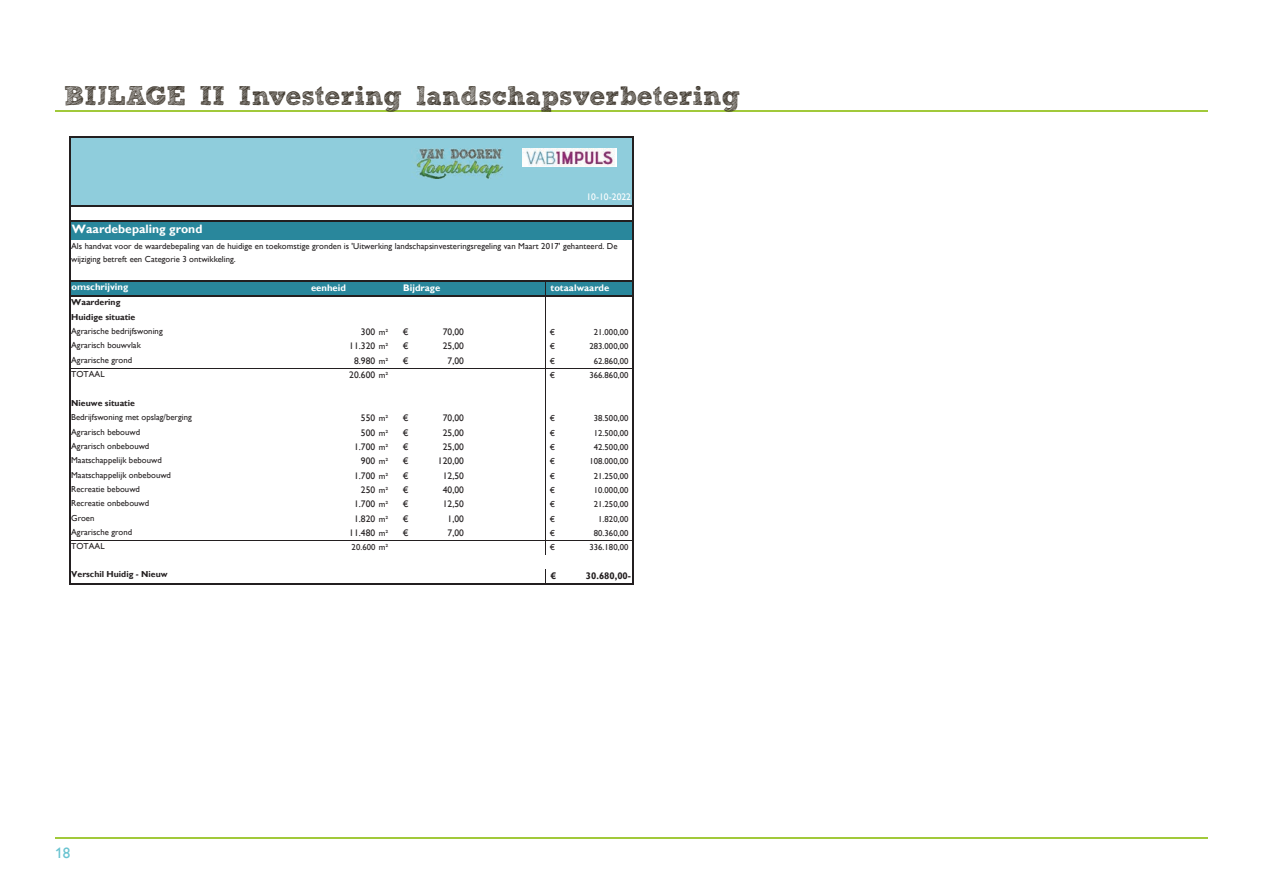
<style>
.page{position:relative;width:1263px;height:893px;background:#fff}
.page>*{position:absolute;margin:0;border:0;box-sizing:border-box;transform-origin:0 0}
.t1{font:700 27px "freeversion Sketch Block";color:#3c352b}
.t2{font:15px "Gill Sans Nova";color:#68c3d0}
.t3{font:700 12.15px "Gill Sans";color:#fff}
.t4{font:9.45px "Gill Sans";letter-spacing:.005em;color:#231f20}
.t5{font:700 9.45px "Gill Sans";color:#fff}
.t6{font:700 9.45px "Gill Sans";color:#231f20}
.t7{font:9.45px "Gill Sans";letter-spacing:.005em;color:#fff}
.t8{font:8.7px/13px "Gill Sans";letter-spacing:.005em;color:#231f20}
.t9{font:700 8.7px/14.4px "Gill Sans";color:#231f20}
.s1{font-size:8.7px}
</style>
<div class="page">
<hr style="left:55px;top:111px;width:1153px;height:1px;background:#a1c93a">
<hr style="left:55px;top:838px;width:1153px;height:1px;background:#a1c93a">
<div style="left:70px;top:137px;width:563px;height:70px;background:#8fcddc"></div>
<div style="left:70px;top:221px;width:563px;height:19px;background:#29879c"></div>
<div style="left:70px;top:281px;width:563px;height:16px;background:#29879c"></div>
<svg style="left:545px;top:282px;width:1px;height:14px"></svg>
<hr style="left:545px;top:297px;width:1px;height:258px;background:#231f20">
<hr style="left:69px;top:136px;width:1px;height:449px;background:#231f20">
<hr style="left:632px;top:138px;width:2px;height:447px;background:#231f20">
<svg style="left:545px;top:569px;width:1px;height:14px"></svg>
<hr style="left:70px;top:136px;width:564px;height:2px;background:#231f20">
<hr style="left:70px;top:206px;width:564px;height:1px;background:#231f20">
<hr style="left:70px;top:221px;width:564px;height:1px;background:#231f20">
<hr style="left:70px;top:281px;width:564px;height:1px;background:#231f20">
<hr style="left:70px;top:296px;width:564px;height:1px;background:#231f20">
<hr style="left:70px;top:368px;width:562px;height:1px;background:#231f20">
<hr style="left:70px;top:540px;width:562px;height:1px;background:#231f20">
<hr style="left:70px;top:583px;width:564px;height:2px;background:#231f20">
<img style="left:415px;top:148px;width:88px;height:31px">
<img style="left:522px;top:149px;width:94px;height:18px">
<h1 class="t1" style="left:64px;top:86px;width:678px">BIJLAGE II Investering landschapsverbetering</h1>
<h3 class="t3" style="left:72px;top:221px;width:132px">Waardebepaling grond</h3>
<p class="t7" style="left:586px;top:191px;width:46px">10-10-2022</p>
<p class="t8" style="left:71px;top:240px;width:548px">Als handvat voor de waardebepaling van de huidige en toekomstige gronden is 'Uitwerking landschapsinvesteringsregeling van Maart 2017' gehanteerd. De wijziging betreft een Categorie 3 ontwikkeling.</p>
<p class="t5" style="left:311px;top:282px;width:36px">eenheid</p>
<p class="t5" style="left:71px;top:281px;width:58px">omschrijving</p>
<p class="t5" style="left:403px;top:282px;width:39px">Bijdrage</p>
<p class="t5" style="left:550px;top:282px;width:60px">totaalwaarde</p>
<p class="t9" style="left:71px;top:296px;width:66px">Waardering<br>Huidige situatie</p>
<p class="t8" style="left:71px;top:325px;width:93px">Agrarische bedrijfswoning</p>
<p class="t4" style="left:361px;top:326px;width:29px">300 <span class="s1">m²</span></p>
<p class="t4" style="left:403px;top:326px;width:7px">€</p>
<p class="t4" style="left:443px;top:326px;width:23px">70,00</p>
<p class="t8" style="left:550px;top:326px;width:7px">€</p>
<p class="t8" style="left:594px;top:326px;width:36px">21.000,00</p>
<p class="t8" style="left:71px;top:339px;width:71px">Agrarisch bouwvlak</p>
<p class="t4" style="left:349px;top:341px;width:41px">11.320 <span class="s1">m²</span></p>
<p class="t4" style="left:403px;top:341px;width:7px">€</p>
<p class="t4" style="left:443px;top:341px;width:23px">25,00</p>
<p class="t8" style="left:550px;top:340px;width:7px">€</p>
<p class="t8" style="left:589px;top:340px;width:41px">283.000,00</p>
<p class="t8" style="left:71px;top:353px;width:63px">Agrarische grond</p>
<p class="t4" style="left:354px;top:355px;width:36px">8.980 <span class="s1">m²</span></p>
<p class="t4" style="left:403px;top:355px;width:7px">€</p>
<p class="t4" style="left:448px;top:355px;width:18px">7,00</p>
<p class="t8" style="left:550px;top:354px;width:7px">€</p>
<p class="t8" style="left:594px;top:354px;width:36px">62.860,00</p>
<p class="t8" style="left:71px;top:368px;width:35px">TOTAAL</p>
<p class="t4" style="left:349px;top:369px;width:41px">20.600 <span class="s1">m²</span></p>
<p class="t8" style="left:550px;top:369px;width:7px">€</p>
<p class="t8" style="left:589px;top:369px;width:41px">366.860,00</p>
<p class="t9" style="left:71px;top:396px;width:65px">Nieuwe situatie</p>
<p class="t8" style="left:71px;top:411px;width:122px">Bedrijfswoning met opslag/berging</p>
<p class="t4" style="left:361px;top:412px;width:29px">550 <span class="s1">m²</span></p>
<p class="t4" style="left:403px;top:412px;width:7px">€</p>
<p class="t4" style="left:443px;top:412px;width:23px">70,00</p>
<p class="t8" style="left:550px;top:412px;width:7px">€</p>
<p class="t8" style="left:594px;top:412px;width:36px">38.500,00</p>
<p class="t8" style="left:71px;top:425px;width:70px">Agrarisch bebouwd</p>
<p class="t4" style="left:361px;top:427px;width:29px">500 <span class="s1">m²</span></p>
<p class="t4" style="left:403px;top:427px;width:7px">€</p>
<p class="t4" style="left:443px;top:427px;width:23px">25,00</p>
<p class="t8" style="left:550px;top:426px;width:7px">€</p>
<p class="t8" style="left:594px;top:426px;width:36px">12.500,00</p>
<p class="t8" style="left:71px;top:440px;width:80px">Agrarisch onbebouwd</p>
<p class="t4" style="left:354px;top:441px;width:36px">1.700 <span class="s1">m²</span></p>
<p class="t4" style="left:403px;top:441px;width:7px">€</p>
<p class="t4" style="left:443px;top:441px;width:23px">25,00</p>
<p class="t8" style="left:550px;top:441px;width:7px">€</p>
<p class="t8" style="left:594px;top:441px;width:36px">42.500,00</p>
<p class="t8" style="left:71px;top:454px;width:92px">Maatschappelijk bebouwd</p>
<p class="t4" style="left:361px;top:455px;width:29px">900 <span class="s1">m²</span></p>
<p class="t4" style="left:403px;top:455px;width:7px">€</p>
<p class="t4" style="left:438px;top:455px;width:28px">120,00</p>
<p class="t8" style="left:550px;top:455px;width:7px">€</p>
<p class="t8" style="left:589px;top:455px;width:41px">108.000,00</p>
<p class="t8" style="left:71px;top:468px;width:101px">Maatschappelijk onbebouwd</p>
<p class="t4" style="left:354px;top:470px;width:36px">1.700 <span class="s1">m²</span></p>
<p class="t4" style="left:403px;top:470px;width:7px">€</p>
<p class="t4" style="left:443px;top:470px;width:23px">12,50</p>
<p class="t8" style="left:550px;top:469px;width:7px">€</p>
<p class="t8" style="left:594px;top:469px;width:36px">21.250,00</p>
<p class="t8" style="left:71px;top:483px;width:70px">Recreatie bebouwd</p>
<p class="t4" style="left:361px;top:484px;width:29px">250 <span class="s1">m²</span></p>
<p class="t4" style="left:403px;top:484px;width:7px">€</p>
<p class="t4" style="left:443px;top:484px;width:23px">40,00</p>
<p class="t8" style="left:550px;top:484px;width:7px">€</p>
<p class="t8" style="left:594px;top:484px;width:36px">10.000,00</p>
<p class="t8" style="left:71px;top:497px;width:80px">Recreatie onbebouwd</p>
<p class="t4" style="left:354px;top:499px;width:36px">1.700 <span class="s1">m²</span></p>
<p class="t4" style="left:403px;top:499px;width:7px">€</p>
<p class="t4" style="left:443px;top:499px;width:23px">12,50</p>
<p class="t8" style="left:550px;top:498px;width:7px">€</p>
<p class="t8" style="left:594px;top:498px;width:36px">21.250,00</p>
<p class="t8" style="left:71px;top:511px;width:25px">Groen</p>
<p class="t4" style="left:354px;top:513px;width:36px">1.820 <span class="s1">m²</span></p>
<p class="t4" style="left:403px;top:513px;width:7px">€</p>
<p class="t4" style="left:448px;top:513px;width:18px">1,00</p>
<p class="t8" style="left:550px;top:512px;width:7px">€</p>
<p class="t8" style="left:598px;top:512px;width:32px">1.820,00</p>
<p class="t8" style="left:71px;top:526px;width:63px">Agrarische grond</p>
<p class="t4" style="left:349px;top:527px;width:41px">11.480 <span class="s1">m²</span></p>
<p class="t4" style="left:403px;top:527px;width:7px">€</p>
<p class="t4" style="left:448px;top:527px;width:18px">7,00</p>
<p class="t8" style="left:550px;top:527px;width:7px">€</p>
<p class="t8" style="left:594px;top:527px;width:36px">80.360,00</p>
<p class="t8" style="left:71px;top:540px;width:35px">TOTAAL</p>
<p class="t8" style="left:352px;top:541px;width:38px">20.600 m²</p>
<p class="t8" style="left:550px;top:541px;width:7px">€</p>
<p class="t8" style="left:589px;top:541px;width:41px">336.180,00</p>
<p class="t9" style="left:71px;top:567px;width:98px">Verschil Huidig - Nieuw</p>
<p class="t6" style="left:550px;top:570px;width:7px">€</p>
<p class="t6" style="left:586px;top:570px;width:47px">30.680,00-</p>
<h2 class="t2" style="left:55px;top:845px;width:16px">18</h2>
</div>
